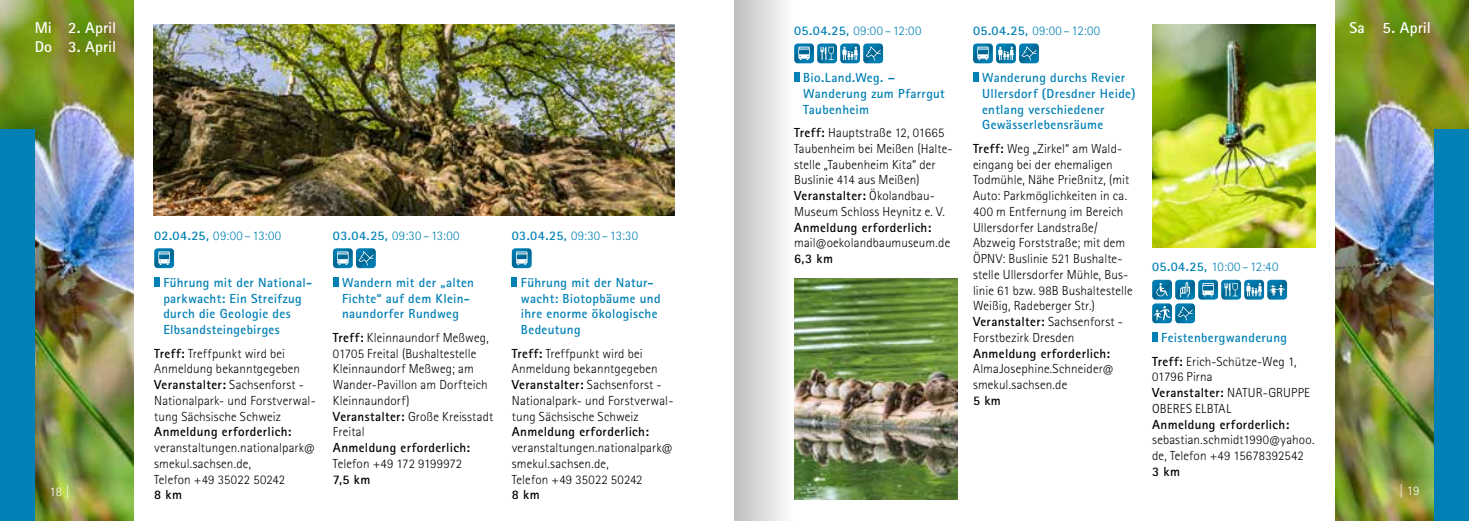
<style>
.page{position:relative;width:1469px;height:521px;background:#fff}
.page>*{position:absolute;margin:0;border:0;box-sizing:border-box;transform-origin:0 0}
.t1{font:700 15.75px "Rotis Sans Serif Pro";letter-spacing:.005em;color:#fff}
.t2{font:300 13.12px/15.8px "Rotis Sans Serif Pro";letter-spacing:.01em;color:#000}
.t3{font:700 13.12px/15.8px "Rotis Sans Serif Pro";letter-spacing:.025em;color:#0080b5}
.t4{font:700 13.12px "Rotis Sans Serif Pro";letter-spacing:.025em;color:#000}
.t5{font:300 13.12px "Rotis Sans Serif Pro";letter-spacing:.03em;color:#0080b5}
.t6{font:300 13.12px "Rotis Sans Serif Pro";color:#fff}
.s1{font-weight:700}
.s2{color:#000}
.s3{font-weight:300;color:#000}
</style>
<div class="page">
<img style="left:1335px;top:0;width:133px;height:521px">
<img style="left:0;top:0;width:134px;height:521px">
<div style="left:1434px;top:129px;width:34px;height:392px;background:#0080b5"></div>
<div style="left:0;top:129px;width:35px;height:392px;background:#0080b5"></div>
<img style="left:154px;top:248px;width:20px;height:20px">
<svg style="left:154px;top:248px;width:16px;height:17px"></svg>
<div style="left:154px;top:277px;width:5px;height:10px;background:#0080b5"></div>
<img style="left:333px;top:248px;width:20px;height:20px">
<svg style="left:333px;top:248px;width:15px;height:17px"></svg>
<img style="left:356px;top:248px;width:20px;height:20px">
<svg style="left:356px;top:248px;width:17px;height:17px"></svg>
<div style="left:333px;top:277px;width:5px;height:10px;background:#0080b5"></div>
<img style="left:512px;top:248px;width:19px;height:20px">
<svg style="left:512px;top:248px;width:15px;height:17px"></svg>
<div style="left:512px;top:277px;width:5px;height:10px;background:#0080b5"></div>
<img style="left:863px;top:43px;width:20px;height:20px">
<svg style="left:858px;top:43px;width:22px;height:17px"></svg>
<img style="left:973px;top:43px;width:19px;height:20px">
<svg style="left:973px;top:43px;width:15px;height:17px"></svg>
<img style="left:996px;top:43px;width:19px;height:20px">
<svg style="left:996px;top:44px;width:17px;height:16px"></svg>
<img style="left:1019px;top:43px;width:19px;height:20px">
<svg style="left:1019px;top:43px;width:17px;height:17px"></svg>
<div style="left:973px;top:72px;width:5px;height:10px;background:#0080b5"></div>
<img style="left:154px;top:25px;width:521px;height:191px">
<img style="left:858px;top:279px;width:99px;height:220px">
<img style="left:1152px;top:280px;width:19px;height:20px">
<svg style="left:1152px;top:280px;width:15px;height:16px"></svg>
<img style="left:1175px;top:280px;width:19px;height:20px">
<svg style="left:1175px;top:280px;width:14px;height:17px"></svg>
<img style="left:1198px;top:280px;width:20px;height:20px">
<svg style="left:1198px;top:280px;width:15px;height:16px"></svg>
<img style="left:1221px;top:280px;width:20px;height:20px">
<svg style="left:1221px;top:280px;width:16px;height:16px"></svg>
<img style="left:1244px;top:280px;width:20px;height:20px">
<svg style="left:1244px;top:280px;width:17px;height:16px"></svg>
<img style="left:1267px;top:280px;width:20px;height:20px">
<svg style="left:1267px;top:280px;width:17px;height:16px"></svg>
<img style="left:1152px;top:321px;width:19px;height:2px">
<img style="left:1175px;top:303px;width:19px;height:20px">
<svg style="left:1152px;top:303px;width:40px;height:18px"></svg>
<div style="left:1152px;top:332px;width:5px;height:10px;background:#0080b5"></div>
<img style="left:1152px;top:25px;width:163px;height:222px">
<img style="left:734px;top:0;width:124px;height:521px">
<p class="t1" style="left:35px;top:18px;width:83px">Mi 2. April</p>
<p class="t1" style="left:1349px;top:18px;width:83px">Sa 5. April</p>
<p class="t1" style="left:35px;top:37px;width:83px">Do 3. April</p>
<p class="t5" style="left:794px;top:23px;width:129px"><span class="s1">05.04.25,</span> 09:00–12:00</p>
<p class="t3" style="left:803px;top:70px;width:143px">Bio.Land.Weg. –<br>Wanderung zum Pfarrgut<br>Taubenheim</p>
<p class="t2" style="left:794px;top:125px;width:158px"><span class="s1">Treff:</span> Hauptstraße 12, 01665<br>Taubenheim bei Meißen (Halte&shy;stelle „Taubenheim Kita“ der<br>Buslinie 414 aus Meißen)<br><span class="s1">Veranstalter:</span> Ökolandbau-<br>Museum Schloss Heynitz e. V.</p>
<p class="t4" style="left:794px;top:219px;width:139px">Anmeldung erforderlich:</p>
<p class="t2" style="left:794px;top:235px;width:158px">mail@oekolandbaumuseum.de</p>
<p class="t4" style="left:794px;top:250px;width:40px">6,3 km</p>
<p class="t5" style="left:973px;top:23px;width:129px"><span class="s1">05.04.25,</span> 09:00–12:00</p>
<p class="t3" style="left:982px;top:70px;width:155px">Wanderung durchs Revier<br>Ullersdorf (Dresdner Heide) entlang verschiedener<br>Gewässerlebensräume</p>
<p class="t2" style="left:973px;top:141px;width:161px"><span class="s1">Treff:</span> Weg „Zirkel“ am Wald&shy;eingang bei der ehemaligen<br>Todmühle, Nähe Prießnitz, (mit<br>Auto: Parkmöglichkeiten in ca.<br>400 m Entfernung im Bereich<br>Ullersdorfer Landstraße/<br>Abzweig Forststraße; mit dem<br>ÖPNV: Buslinie 521 Bushalte&shy;stelle Ullersdorfer Mühle, Bus&shy;linie 61 bzw. 98B Bushaltestelle<br>Weißig, Radeberger Str.)<br><span class="s1">Veranstalter:</span> Sachsenforst -<br>Forstbezirk Dresden</p>
<p class="t4" style="left:973px;top:345px;width:139px">Anmeldung erforderlich:</p>
<p class="t2" style="left:973px;top:361px;width:142px">AlmaJosephine.Schneider@ smekul.sachsen.de</p>
<p class="t4" style="left:973px;top:392px;width:29px">5 km</p>
<p class="t5" style="left:512px;top:228px;width:128px"><span class="s1">03.04.25,</span> 09:30–13:30</p>
<p class="t3" style="left:521px;top:274px;width:141px">Führung mit der Natur&shy;wacht: Biotopbäume und ihre enorme ökologische<br>Bedeutung</p>
<p class="t2" style="left:512px;top:346px;width:163px"><span class="s1">Treff:</span> Treffpunkt wird bei<br>Anmeldung bekanntgegeben<br><span class="s1">Veranstalter:</span> Sachsenforst -<br>Nationalpark- und Forstverwal&shy;tung Sächsische Schweiz</p>
<p class="t4" style="left:512px;top:424px;width:139px">Anmeldung erforderlich:</p>
<p class="t2" style="left:512px;top:440px;width:162px">veranstaltungen.nationalpark@ smekul.sachsen.de,<br>Telefon +49 35022 50242</p>
<p class="t4" style="left:512px;top:487px;width:29px">8 km</p>
<p class="t5" style="left:154px;top:228px;width:128px"><span class="s1">02.04.25,</span> 09:00–13:00</p>
<p class="t3" style="left:163px;top:274px;width:150px">Führung mit der National&shy;parkwacht: Ein Streifzug durch die Geologie des<br>Elbsandsteingebirges</p>
<p class="t2" style="left:154px;top:346px;width:163px"><span class="s1">Treff:</span> Treffpunkt wird bei<br>Anmeldung bekanntgegeben<br><span class="s1">Veranstalter:</span> Sachsenforst -<br>Nationalpark- und Forstverwal&shy;tung Sächsische Schweiz</p>
<p class="t4" style="left:154px;top:424px;width:139px">Anmeldung erforderlich:</p>
<p class="t2" style="left:154px;top:440px;width:162px">veranstaltungen.nationalpark@ smekul.sachsen.de,<br>Telefon +49 35022 50242</p>
<p class="t4" style="left:154px;top:487px;width:29px">8 km</p>
<p class="t5" style="left:333px;top:228px;width:128px"><span class="s1">03.04.25,</span> 09:30–13:00</p>
<p class="t3" style="left:342px;top:274px;width:133px">Wandern mit der „alten<br>Fichte“ auf dem Klein&shy;naundorfer Rundweg</p>
<p class="t2" style="left:333px;top:330px;width:162px"><span class="s1">Treff:</span> Kleinnaundorf Meßweg,<br>01705 Freital (Bushaltestelle<br>Kleinnaundorf Meßweg; am<br>Wander-Pavillon am Dorfteich<br>Kleinnaundorf)<br><span class="s1">Veranstalter:</span> Große Kreisstadt<br>Freital</p>
<p class="t4" style="left:333px;top:439px;width:139px">Anmeldung erforderlich:</p>
<p class="t2" style="left:333px;top:456px;width:131px">Telefon +49 172 9199972</p>
<p class="t4" style="left:333px;top:471px;width:39px">7,5 km</p>
<p class="t5" style="left:1152px;top:259px;width:128px"><span class="s1">05.04.25,</span> 10:00–12:40</p>
<p class="t3" style="left:1152px;top:325px;width:146px;line-height:23.6px;text-align:center">Feistenbergwanderung<br><span class="s2">Treff:</span> <span class="s3">Erich-Schütze-Weg 1,</span></p>
<p class="t2" style="left:1152px;top:369px;width:159px">01796 Pirna<br><span class="s1">Veranstalter:</span> NATUR-GRUPPE<br>OBERES ELBTAL</p>
<p class="t4" style="left:1152px;top:416px;width:139px">Anmeldung erforderlich:</p>
<p class="t2" style="left:1152px;top:432px;width:164px">sebastian.schmidt1990@yahoo. de, Telefon +49 15678392542</p>
<p class="t4" style="left:1152px;top:463px;width:29px">3 km</p>
<p class="t6" style="left:1399px;top:483px;width:22px">| 19</p>
<p class="t6" style="left:50px;top:483px;width:22px">18 |</p>
</div>
